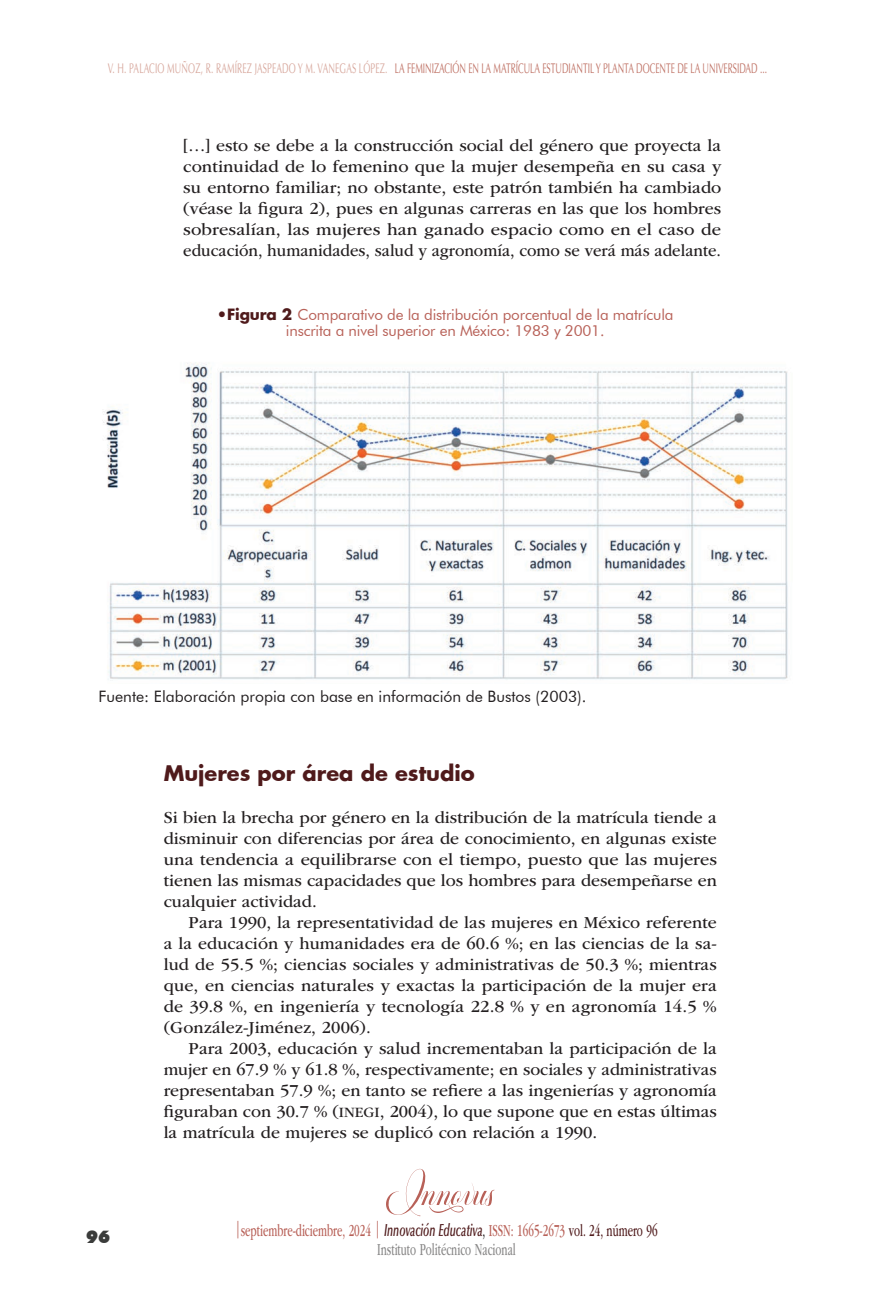
<style>
.page{position:relative;width:893px;height:1290px;background:#fff}
.page>*{position:absolute;margin:0;border:0;box-sizing:border-box;transform-origin:0 0}
.Mi_cuerpo_de_texto{font:700 21px "Futura";color:#4f1a1b}
.Mi_cuerpo_de_texto-2{font:17.5px/21px "ITC Garamond Std";color:#231f20;text-align:justify}
.t1{font:17.5px/19.2px "ITC Garamond Std";color:#b86158;text-align:center;scale:.6 1}
.t2{font:900 17.5px "Futura BT";color:#3b3c3b}
.t3{font:15.75px "Futura BT";color:#231f20}
.t4{font:15.22px "Futura BT";letter-spacing:-.01em;color:#b86158}
.t5{font:14px "Optima LT Std";color:#be6f62;scale:.6 1}
.s1{color:#d7a69b}
.s2{font-family:"Futura";font-weight:700;color:#4f1a1b}
.s3{font-family:"ITC Garamond Std Bk SC850";font-size:14.88px}
.s4{font-family:"Optima LT Std";font-weight:600;font-style:italic;color:#4f1a1b}
.s5{color:#231f20}
.s6{color:#4f1a1b}
.s7{color:#888787}
</style>
<div class="page">
<svg style="left:386px;top:1169px;width:109px;height:47px"></svg>
<img style="left:103px;top:362px;width:685px;height:318px">
<p class="t5" style="left:108px;top:60px;width:1100px"><span class="s1">V. H. PALACIO MUÑOZ, R. RAMÍREZ JASPEADO Y M. VANEGAS LÓPEZ.</span> LA FEMINIZACIÓN EN LA MATRÍCULA ESTUDIANTIL Y PLANTA DOCENTE DE LA UNIVERSIDAD ...</p>
<p class="Mi_cuerpo_de_texto-2" style="left:183px;top:135px;width:540px">[…] esto se debe a la construcción social del género que proyecta la continuidad de lo femenino que la mujer desempeña en su casa y su entorno familiar; no obstante, este patrón también ha cambiado (véase la figura 2), pues en algunas carreras en las que los hombres sobresalían, las mujeres han ganado espacio como en el caso de educación, humanidades, salud y agronomía, como se verá más adelante.</p>
<p class="t4" style="left:217px;top:305px;width:458px"><span class="s2">•Figura 2</span> Comparativo de la distribución porcentual de la matrícula</p>
<p class="t4" style="left:286px;top:322px;width:320px">inscrita a nivel superior en México: 1983 y 2001.</p>
<p class="t3" style="left:99px;top:687px;width:489px">Fuente: Elaboración propia con base en información de Bustos (2003).</p>
<p class="Mi_cuerpo_de_texto" style="left:164px;top:759px;width:312px">Mujeres por área de estudio</p>
<p class="Mi_cuerpo_de_texto-2" style="left:164px;top:807px;width:555px">Si bien la brecha por género en la distribución de la matrícula tiende a disminuir con diferencias por área de conocimiento, en algunas existe una tendencia a equilibrarse con el tiempo, puesto que las mujeres tienen las mismas capacidades que los hombres para desempeñarse en cualquier actividad.</p>
<p class="Mi_cuerpo_de_texto-2" style="left:164px;top:912px;width:555px;text-indent:25px">Para 1990, la representatividad de las mujeres en México referente a la educación y humanidades era de 60.6 %; en las ciencias de la sa&shy;lud de 55.5 %; ciencias sociales y administrativas de 50.3 %; mientras que, en ciencias naturales y exactas la participación de la mujer era de 39.8 %, en ingeniería y tecnología 22.8 % y en agronomía 14.5 % (González-Jiménez, 2006).</p>
<p class="Mi_cuerpo_de_texto-2" style="left:164px;top:1038px;width:555px;text-indent:25px">Para 2003, educación y salud incrementaban la participación de la mujer en 67.9 % y 61.8 %, respectivamente; en sociales y administrativas representaban 57.9 %; en tanto se refiere a las ingenierías y agronomía figuraban con 30.7 % (<span class="s3">inegi</span>, 2004), lo que supone que en estas últimas la matrícula de mujeres se duplicó con relación a 1990.</p>
<p class="t2" style="left:86px;top:1226px;width:25px">96</p>
<p class="t1" style="left:235px;top:1220px;width:706px">|septiembre-diciembre, 2024 | <span class="s4">Innovación Educativa</span><span class="s5">,</span> ISSN: 1665-2673 <span class="s6">vol. 24, número 96<br></span><span class="s7">Instituto Politécnico Nacional</span></p>
</div>
